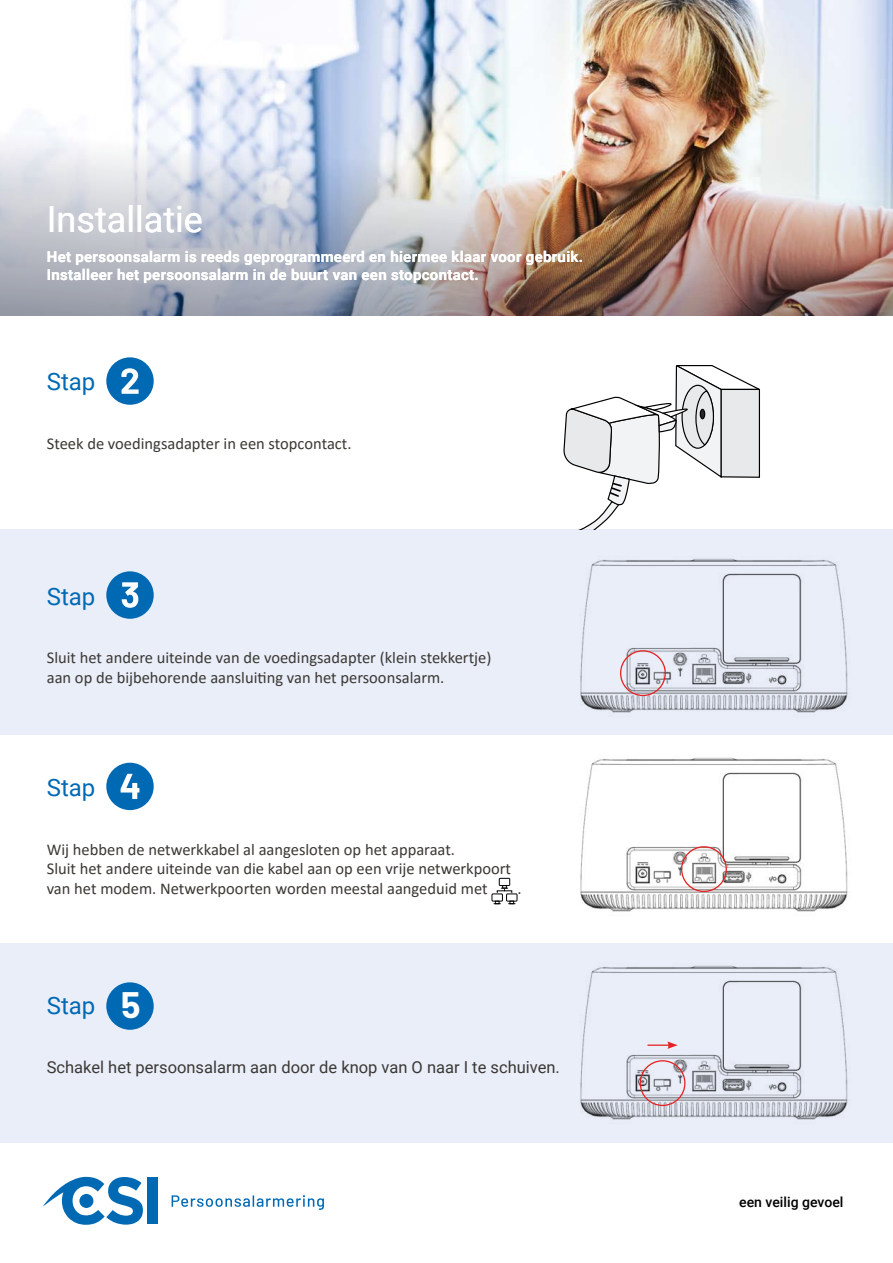
<style>
.page{position:relative;width:893px;height:1263px;background:#fff}
.page>*{position:absolute;margin:0;border:0;box-sizing:border-box;transform-origin:0 0}
.t1{font:36px "Roboto";color:#fff}
.t2{font:700 36px "Barlow";color:#fff}
.t3{font:24px "Roboto";color:#0069b4}
.t4{font:16.5px/19.5px "Calibri";color:#3b3834}
.t5{font:16.5px "Roboto";color:#3b3834}
.t6{font:700 15px/18px "Roboto";letter-spacing:.02em;color:#fff}
.t7{font:500 14.1px "Roboto";color:#000}
</style>
<div class="page">
<img style="left:0;top:0;width:893px;height:316px">
<div style="left:0;top:943px;width:893px;height:200px;background:#e9eef9"></div>
<div style="left:106px;top:357px;width:48px;height:48px;background:#0069b4;border-radius:50%"></div>
<div style="left:0;top:529px;width:893px;height:206px;background:#e9eef9"></div>
<svg style="left:121px;top:368px;width:18px;height:26px"></svg>
<div style="left:499px;top:878px;width:11px;height:8px;border:1px solid #010202"></div>
<div style="left:492px;top:894px;width:11px;height:7px;border:1px solid #010202"></div>
<svg style="left:494px;top:901px;width:6px;height:3px"></svg>
<div style="left:506px;top:894px;width:11px;height:7px;border:1px solid #010202"></div>
<svg style="left:508px;top:901px;width:7px;height:3px"></svg>
<svg style="left:501px;top:885px;width:7px;height:6px"></svg>
<svg style="left:563px;top:365px;width:197px;height:164px"></svg>
<img style="left:580px;top:757px;width:268px;height:155px">
<div style="left:681px;top:846px;width:46px;height:46px;border:1px solid #e52321;border-radius:50%"></div>
<img style="left:580px;top:558px;width:268px;height:155px">
<div style="left:620px;top:650px;width:46px;height:46px;border:1px solid #e52321;border-radius:50%"></div>
<img style="left:580px;top:965px;width:268px;height:155px">
<div style="left:640px;top:1060px;width:45px;height:46px;border:1px solid #e52321;border-radius:50%"></div>
<hr style="left:647px;top:1044px;width:23px;height:2px;background:#e52321">
<svg style="left:667px;top:1041px;width:11px;height:8px"></svg>
<div style="left:106px;top:571px;width:48px;height:48px;background:#0069b4;border-radius:50%"></div>
<svg style="left:122px;top:582px;width:16px;height:26px"></svg>
<div style="left:106px;top:763px;width:48px;height:47px;background:#0069b4;border-radius:50%"></div>
<svg style="left:121px;top:774px;width:18px;height:25px"></svg>
<div style="left:106px;top:982px;width:48px;height:48px;background:#0069b4;border-radius:50%"></div>
<svg style="left:172px;top:1195px;width:152px;height:15px"></svg>
<div style="left:147px;top:1178px;width:10px;height:46px;background:#0069b4"></div>
<svg style="left:43px;top:1177px;width:100px;height:48px"></svg>
<div style="left:79px;top:1194px;width:14px;height:14px;background:#0069b4;border-radius:50%"></div>
<h1 class="t1" style="left:47px;top:194px;width:158px">Installatie</h1>
<p class="t6" style="left:47px;top:247px;width:538px">Het persoonsalarm is reeds geprogrammeerd en hiermee klaar voor gebruik.<br>Installeer het persoonsalarm in de buurt van een stopcontact.</p>
<h2 class="t3" style="left:47px;top:365px;width:50px">Stap</h2>
<p class="t4" style="left:47px;top:433px;width:306px">Steek de voedingsadapter in een stopcontact.</p>
<h2 class="t3" style="left:47px;top:579px;width:50px">Stap</h2>
<p class="t4" style="left:47px;top:648px;width:446px">Sluit het andere uiteinde van de voedingsadapter (klein stekkertje) aan op de bijbehorende aansluiting van het persoonsalarm.</p>
<h2 class="t3" style="left:47px;top:771px;width:50px">Stap</h2>
<p class="t4" style="left:47px;top:839px;width:466px">Wij hebben de netwerkkabel al aangesloten op het apparaat.<br>Sluit het andere uiteinde van die kabel aan op een vrije netwerkpoort van het modem. Netwerkpoorten worden meestal aangeduid met</p>
<p class="t4" style="left:517px;top:878px;width:6px">.</p>
<h2 class="t3" style="left:47px;top:989px;width:50px">Stap</h2>
<h1 class="t2" style="left:121px;top:978px;width:21px">5</h1>
<p class="t5" style="left:47px;top:1055px;width:515px">Schakel het persoonsalarm aan door de knop van O naar I te schuiven.</p>
<p class="t7" style="left:739px;top:1192px;width:106px">een veilig gevoel</p>
</div>
